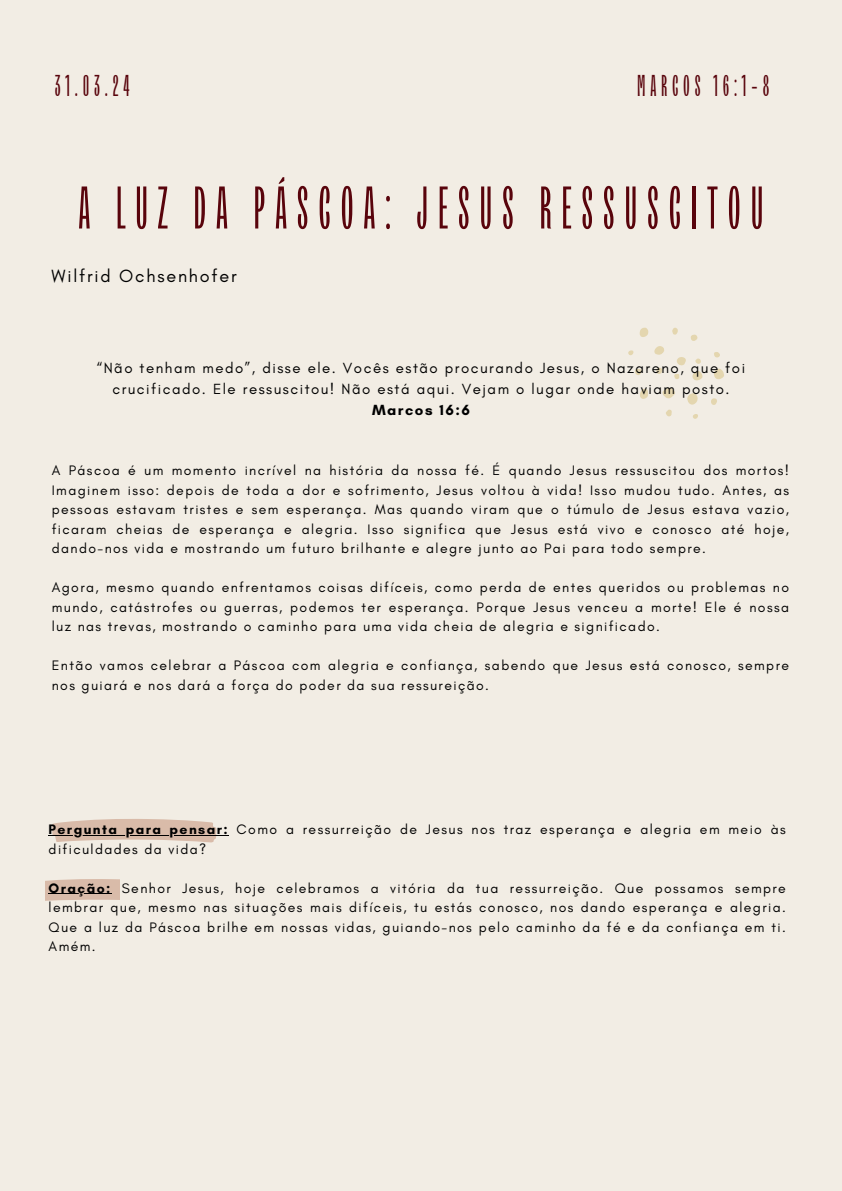
<style>
.page{position:relative;width:842px;height:1191px;background:#fff}
.page>*{position:absolute;margin:0;border:0;box-sizing:border-box;transform-origin:0 0}
.t1{font:60px "TT Trailers";letter-spacing:.16em;color:#59040c}
.t2{font:30px "TT Trailers";letter-spacing:.16em;color:#59040c}
.t3{font:18px "Glacial Indifference";letter-spacing:.1em;color:#000}
.t4{font:15px/21px "Glacial Indifference";letter-spacing:.1em;color:#000;text-align:center}
.t5{font:700 15px "Glacial Indifference";letter-spacing:.1em;color:#000}
.t6{font:14px/19.5px "Glacial Indifference";letter-spacing:.1em;color:#000;text-align:justify}
.s1{font-weight:700}
</style>
<div class="page">
<div style="left:0;top:0;width:842px;height:1190px;background:#f2ede4"></div>
<svg style="left:52px;top:819px;width:165px;height:23px;background:#d3baaa"></svg>
<svg style="left:45px;top:879px;width:75px;height:22px;background:#dabeac"></svg>
<hr style="left:49px;top:834px;width:180px;height:1px;background:#000">
<hr style="left:49px;top:893px;width:63px;height:1px;background:#000">
<svg style="left:662px;top:388px;width:13px;height:10px"></svg>
<svg style="left:687px;top:393px;width:11px;height:11px"></svg>
<svg style="left:714px;top:369px;width:10px;height:10px"></svg>
<svg style="left:692px;top:371px;width:10px;height:10px"></svg>
<svg style="left:640px;top:388px;width:8px;height:11px"></svg>
<svg style="left:654px;top:346px;width:10px;height:9px"></svg>
<svg style="left:640px;top:327px;width:9px;height:10px"></svg>
<svg style="left:677px;top:357px;width:9px;height:9px"></svg>
<svg style="left:635px;top:369px;width:7px;height:6px"></svg>
<svg style="left:691px;top:334px;width:6px;height:7px"></svg>
<svg style="left:711px;top:398px;width:6px;height:7px"></svg>
<svg style="left:666px;top:409px;width:6px;height:8px"></svg>
<svg style="left:672px;top:327px;width:6px;height:8px"></svg>
<div style="left:656px;top:367px;width:6px;height:7px;background:#e4d6af;border-radius:3px"></div>
<svg style="left:714px;top:352px;width:6px;height:5px"></svg>
<svg style="left:695px;top:358px;width:6px;height:6px"></svg>
<svg style="left:674px;top:374px;width:5px;height:5px"></svg>
<svg style="left:628px;top:350px;width:6px;height:5px"></svg>
<svg style="left:693px;top:414px;width:5px;height:5px"></svg>
<p class="t2" style="left:55px;top:67px;width:76px">31.03.24</p>
<p class="t2" style="left:637px;top:67px;width:134px">MARCOS 16:1-8</p>
<p class="t1" style="left:78px;top:171px;width:687px">A LUZ DA PÁSCOA: JESUS RESSUSCITOU</p>
<p class="t3" style="left:52px;top:265px;width:187px">Wilfrid Ochsenhofer</p>
<p class="t4" style="left:97px;top:357px;width:650px">“Não tenham medo”, disse ele. Vocês estão procurando Jesus, o Nazareno, que foi crucificado. Ele ressuscitou! Não está aqui. Vejam o lugar onde haviam posto.</p>
<p class="t5" style="left:372px;top:401px;width:99px">Marcos 16:6</p>
<h1 class="t6" style="left:52px;top:460px;width:739px">A Páscoa é um momento incrível na história da nossa fé. É quando Jesus ressuscitou dos mortos!<br>Imaginem isso: depois de toda a dor e sofrimento, Jesus voltou à vida! Isso mudou tudo. Antes, as pessoas estavam tristes e sem esperança. Mas quando viram que o túmulo de Jesus estava vazio, ficaram cheias de esperança e alegria. Isso significa que Jesus está vivo e conosco até hoje, dando-nos vida e mostrando um futuro brilhante e alegre junto ao Pai para todo sempre.</h1>
<p class="t6" style="left:52px;top:577px;width:739px">Agora, mesmo quando enfrentamos coisas difíceis, como perda de entes queridos ou problemas no mundo, catástrofes ou guerras, podemos ter esperança. Porque Jesus venceu a morte! Ele é nossa luz nas trevas, mostrando o caminho para uma vida cheia de alegria e significado.</p>
<p class="t6" style="left:52px;top:655px;width:739px">Então vamos celebrar a Páscoa com alegria e confiança, sabendo que Jesus está conosco, sempre nos guiará e nos dará a força do poder da sua ressureição.</p>
<h3 class="t6" style="left:49px;top:819px;width:739px"><span class="s1">Pergunta para pensar:</span> Como a ressurreição de Jesus nos traz esperança e alegria em meio às dificuldades da vida?</h3>
<h2 class="t6" style="left:49px;top:878px;width:739px"><span class="s1">Oração:</span> Senhor Jesus, hoje celebramos a vitória da tua ressurreição. Que possamos sempre lembrar que, mesmo nas situações mais difíceis, tu estás conosco, nos dando esperança e alegria.<br>Que a luz da Páscoa brilhe em nossas vidas, guiando-nos pelo caminho da fé e da confiança em ti.<br>Amém.</h2>
</div>
